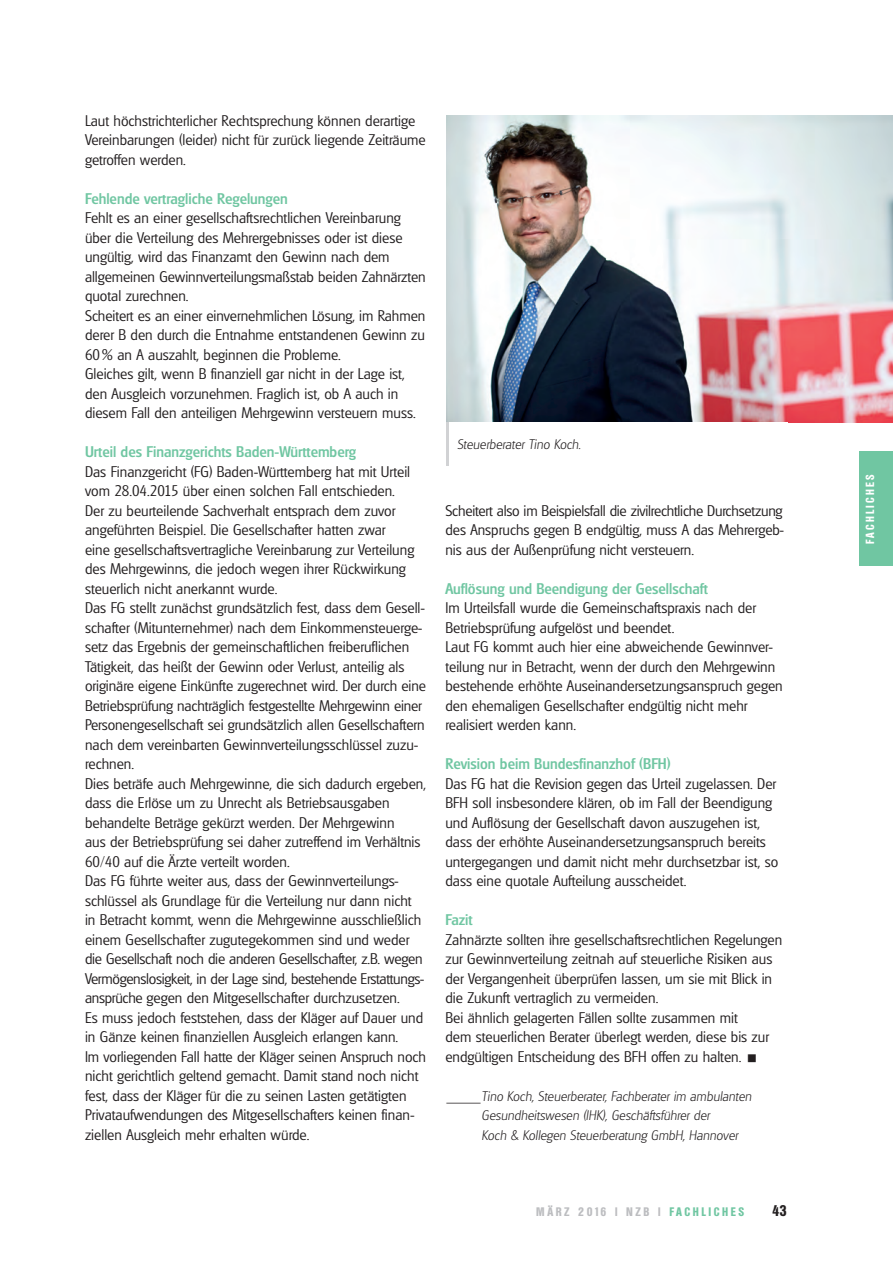
<style>
.page{position:relative;width:893px;height:1263px;background:#fff}
.page>*{position:absolute;margin:0;border:0;box-sizing:border-box;transform-origin:0 0}
.t1{font:300 15px/19.5px "Glasgow";color:#231f20}
.t2{font:500 15px "Glasgow";color:#70c6a2}
.t3{font:700 condensed 15px "Olympia";color:#231f20}
.t4{font:italic 200 13.5px/19.5px "Glasgow";color:#231f20}
.t5{font:300 13.5px "Glasgow";color:#231f20;scale:2.7 1}
.t6{font:700 condensed 12px "Olympia";letter-spacing:.215em;color:#bcbdc0}
.t7{font:700 condensed 11.55px "Olympia";letter-spacing:.2em;color:#fff}
.s1{color:#70c6a2}
</style>
<div class="page">
<div style="left:860px;top:451px;width:33px;height:115px;background:#70c6a2"></div>
<img style="left:446px;top:116px;width:447px;height:307px">
<hr style="left:446px;top:423px;width:3px;height:43px;background:#d1d2d4">
<p class="t1" style="left:85px;top:111px;width:342px">Laut höchstrichterlicher Rechtsprechung können derartige<br>Vereinbarungen (leider) nicht für zurück liegende Zeiträume getroffen werden.</p>
<p class="t2" style="left:85px;top:190px;width:204px">Fehlende vertragliche Regelungen</p>
<p class="t1" style="left:85px;top:208px;width:342px">Fehlt es an einer gesellschaftsrechtlichen Vereinbarung über die Verteilung des Mehrergebnisses oder ist diese ungültig, wird das Finanzamt den Gewinn nach dem allgemeinen Gewinnverteilungsmaßstab beiden Zahnärzten quotal zurechnen.<br>Scheitert es an einer einvernehmlichen Lösung, im Rahmen derer B den durch die Entnahme entstandenen Gewinn zu 60 % an A auszahlt, beginnen die Probleme.<br>Gleiches gilt, wenn B finanziell gar nicht in der Lage ist, den Ausgleich vorzunehmen. Fraglich ist, ob A auch in diesem Fall den anteiligen Mehrgewinn versteuern muss.</p>
<p class="t2" style="left:85px;top:443px;width:273px">Urteil des Finanzgerichts Baden-Württemberg</p>
<p class="t1" style="left:85px;top:462px;width:343px">Das Finanzgericht (FG) Baden-Württemberg hat mit Urteil vom 28.04.2015 über einen solchen Fall entschieden.<br>Der zu beurteilende Sachverhalt entsprach dem zuvor angeführten Beispiel. Die Gesellschafter hatten zwar<br>eine gesellschaftsvertragliche Vereinbarung zur Verteilung des Mehrgewinns, die jedoch wegen ihrer Rückwirkung steuerlich nicht anerkannt wurde.<br>Das FG stellt zunächst grundsätzlich fest, dass dem Gesell&shy;schafter (Mitunternehmer) nach dem Einkommensteuerge&shy;setz das Ergebnis der gemeinschaftlichen freiberuflichen Tätigkeit, das heißt der Gewinn oder Verlust, anteilig als originäre eigene Einkünfte zugerechnet wird. Der durch eine Betriebsprüfung nachträglich festgestellte Mehrgewinn einer Personengesellschaft sei grundsätzlich allen Gesellschaftern nach dem vereinbarten Gewinnverteilungsschlüssel zuzu&shy;rechnen.<br>Dies beträfe auch Mehrgewinne, die sich dadurch ergeben, dass die Erlöse um zu Unrecht als Betriebsausgaben behandelte Beträge gekürzt werden. Der Mehrgewinn<br>aus der Betriebsprüfung sei daher zutreffend im Verhältnis 60/40 auf die Ärzte verteilt worden.<br>Das FG führte weiter aus, dass der Gewinnverteilungs&shy;schlüssel als Grundlage für die Verteilung nur dann nicht<br>in Betracht kommt, wenn die Mehrgewinne ausschließlich einem Gesellschafter zugutegekommen sind und weder die Gesellschaft noch die anderen Gesellschafter, z.B. wegen Vermögenslosigkeit, in der Lage sind, bestehende Erstattungs&shy;ansprüche gegen den Mitgesellschafter durchzusetzen.<br>Es muss jedoch feststehen, dass der Kläger auf Dauer und in Gänze keinen finanziellen Ausgleich erlangen kann.<br>Im vorliegenden Fall hatte der Kläger seinen Anspruch noch nicht gerichtlich geltend gemacht. Damit stand noch nicht fest, dass der Kläger für die zu seinen Lasten getätigten Privataufwendungen des Mitgesellschafters keinen finan&shy;ziellen Ausgleich mehr erhalten würde.</p>
<p class="t4" style="left:457px;top:435px;width:125px">Steuerberater Tino Koch.</p>
<p class="t1" style="left:445px;top:501px;width:340px;text-align:justify">Scheitert also im Beispielsfall die zivilrechtliche Durchsetzung des Anspruchs gegen B endgültig, muss A das Mehrergeb&shy;nis aus der Außenprüfung nicht versteuern.</p>
<p class="t2" style="left:445px;top:580px;width:264px">Auflösung und Beendigung der Gesellschaft</p>
<p class="t1" style="left:445px;top:598px;width:339px">Im Urteilsfall wurde die Gemeinschaftspraxis nach der Betriebsprüfung aufgelöst und beendet.<br>Laut FG kommt auch hier eine abweichende Gewinnver&shy;teilung nur in Betracht, wenn der durch den Mehrgewinn bestehende erhöhte Auseinandersetzungsanspruch gegen den ehemaligen Gesellschafter endgültig nicht mehr realisiert werden kann.</p>
<p class="t2" style="left:445px;top:755px;width:227px">Revision beim Bundesfinanzhof (BFH)</p>
<p class="t1" style="left:445px;top:774px;width:334px">Das FG hat die Revision gegen das Urteil zugelassen. Der BFH soll insbesondere klären, ob im Fall der Beendigung und Auflösung der Gesellschaft davon auszugehen ist, dass der erhöhte Auseinandersetzungsanspruch bereits untergegangen und damit nicht mehr durchsetzbar ist, so dass eine quotale Aufteilung ausscheidet.</p>
<p class="t2" style="left:445px;top:911px;width:29px">Fazit</p>
<p class="t1" style="left:445px;top:930px;width:338px">Zahnärzte sollten ihre gesellschaftsrechtlichen Regelungen zur Gewinnverteilung zeitnah auf steuerliche Risiken aus der Vergangenheit überprüfen lassen, um sie mit Blick in die Zukunft vertraglich zu vermeiden.<br>Bei ähnlich gelagerten Fällen sollte zusammen mit<br>dem steuerlichen Berater überlegt werden, diese bis zur endgültigen Entscheidung des BFH offen zu halten.</p>
<p class="t5" style="left:445px;top:1095px;width:15px">—</p>
<p class="t4" style="left:482px;top:1086px;width:271px">Tino Koch, Steuerberater, Fachberater im ambulanten<br>Gesundheitswesen (IHK), Geschäftsführer der<br>Koch &amp; Kollegen Steuerberatung GmbH, Hannover</p>
<p class="t6" style="left:536px;top:1205px;width:209px">MÄRZ 2016 | NZB | <span class="s1">FACHLICHES</span></p>
<p class="t3" style="left:772px;top:1202px;width:16px">43</p>
<p class="t7" style="left:863px;top:544px;width:72px;rotate:-90deg">FACHLICHES</p>
</div>
